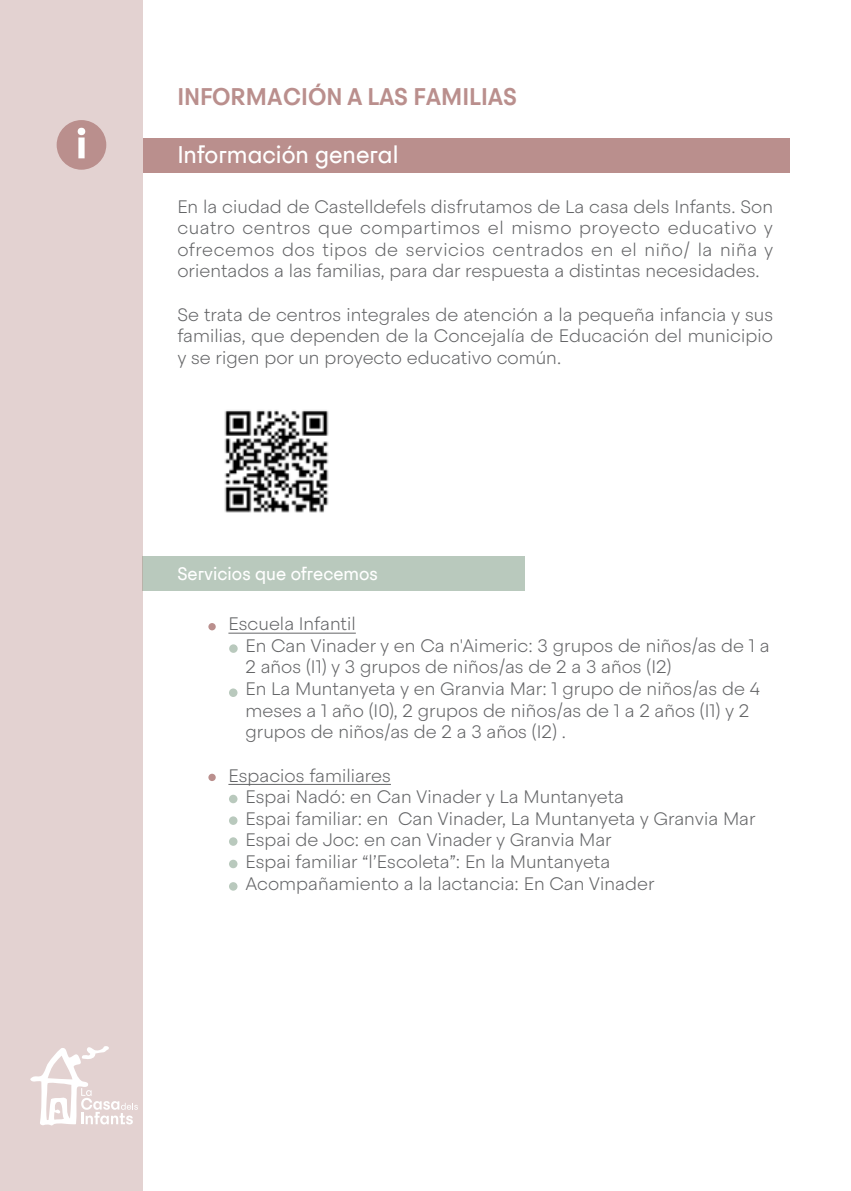
<style>
.page{position:relative;width:851px;height:1191px;background:#fff}
.page>*{position:absolute;margin:0;border:0;box-sizing:border-box;transform-origin:0 0}
.t1{font:500 24px "Steradian Castelldefels";color:#ba8f8d}
.t2{font:24px "Steradian Castelldefels";color:#fff}
.t3{font:200 18px/21.6px "Steradian";color:#646567;text-align:justify}
.t4{font:18px "Steradian Castelldefels";color:#fff}
</style>
<div class="page">
<div style="left:142px;top:556px;width:382px;height:34px;background:#b9c9bd"></div>
<div style="left:143px;top:138px;width:646px;height:34px;background:#ba8f8d"></div>
<hr style="left:228px;top:633px;width:128px;height:1px;background:#646567">
<hr style="left:228px;top:784px;width:163px;height:1px;background:#646567">
<div style="left:229px;top:837px;width:8px;height:8px;background:#b9c9bd;border-radius:50%"></div>
<div style="left:229px;top:859px;width:8px;height:9px;background:#b9c9bd;border-radius:50%"></div>
<div style="left:229px;top:882px;width:8px;height:8px;background:#b9c9bd;border-radius:50%"></div>
<div style="left:229px;top:816px;width:8px;height:9px;background:#b9c9bd;border-radius:50%"></div>
<div style="left:229px;top:794px;width:8px;height:9px;background:#b9c9bd;border-radius:50%"></div>
<div style="left:229px;top:688px;width:8px;height:9px;background:#b9c9bd;border-radius:50%"></div>
<div style="left:229px;top:644px;width:9px;height:9px;background:#b9c9bd;border-radius:50%"></div>
<div style="left:208px;top:623px;width:8px;height:7px;background:#ba8f8d;border-radius:50%"></div>
<div style="left:208px;top:773px;width:8px;height:8px;background:#ba8f8d;border-radius:50%"></div>
<div style="left:0;top:0;width:142px;height:1191px;background:#e3d2d1"></div>
<svg style="left:30px;top:1046px;width:108px;height:80px"></svg>
<svg style="left:78px;top:128px;width:7px;height:30px"></svg>
<img style="left:224px;top:410px;width:105px;height:103px">
<h1 class="t1" style="left:177px;top:82px;width:341px">INFORMACIÓN A LAS FAMILIAS</h1>
<h1 class="t2" style="left:177px;top:140px;width:222px">Información general</h1>
<p class="t3" style="left:177px;top:195px;width:597px">En la ciudad de Castelldefels disfrutamos de La casa dels Infants. Son cuatro centros que compartimos el mismo proyecto educativo y ofrecemos dos tipos de servicios centrados en el niño/ la niña y orientados a las familias, para dar respuesta a distintas necesidades.</p>
<p class="t3" style="left:177px;top:303px;width:597px">Se trata de centros integrales de atención a la pequeña infancia y sus familias, que dependen de la Concejalía de Educación del municipio y se rigen por un proyecto educativo común.</p>
<p class="t4" style="left:177px;top:563px;width:202px">Servicios que ofrecemos</p>
<p class="t3" style="left:245px;top:613px;width:525px;text-align:left;text-indent:-17px">Escuela Infantil<br>En Can Vinader y en Ca n'Aimeric: 3 grupos de niños/as de 1 a 2 años (I1) y 3 grupos de niños/as de 2 a 3 años (I2)<br>En La Muntanyeta y en Granvia Mar: 1 grupo de niños/as de 4 meses a 1 año (I0), 2 grupos de niños/as de 1 a 2 años (I1) y 2 grupos de niños/as de 2 a 3 años (I2) .</p>
<p class="t3" style="left:245px;top:764px;width:511px;text-align:left;text-indent:-17px">Espacios familiares<br>Espai Nadó: en Can Vinader y La Muntanyeta<br>Espai familiar: en Can Vinader, La Muntanyeta y Granvia Mar Espai de Joc: en can Vinader y Granvia Mar<br>Espai familiar “l’Escoleta”: En la Muntanyeta Acompañamiento a la lactancia: En Can Vinader</p>
</div>
